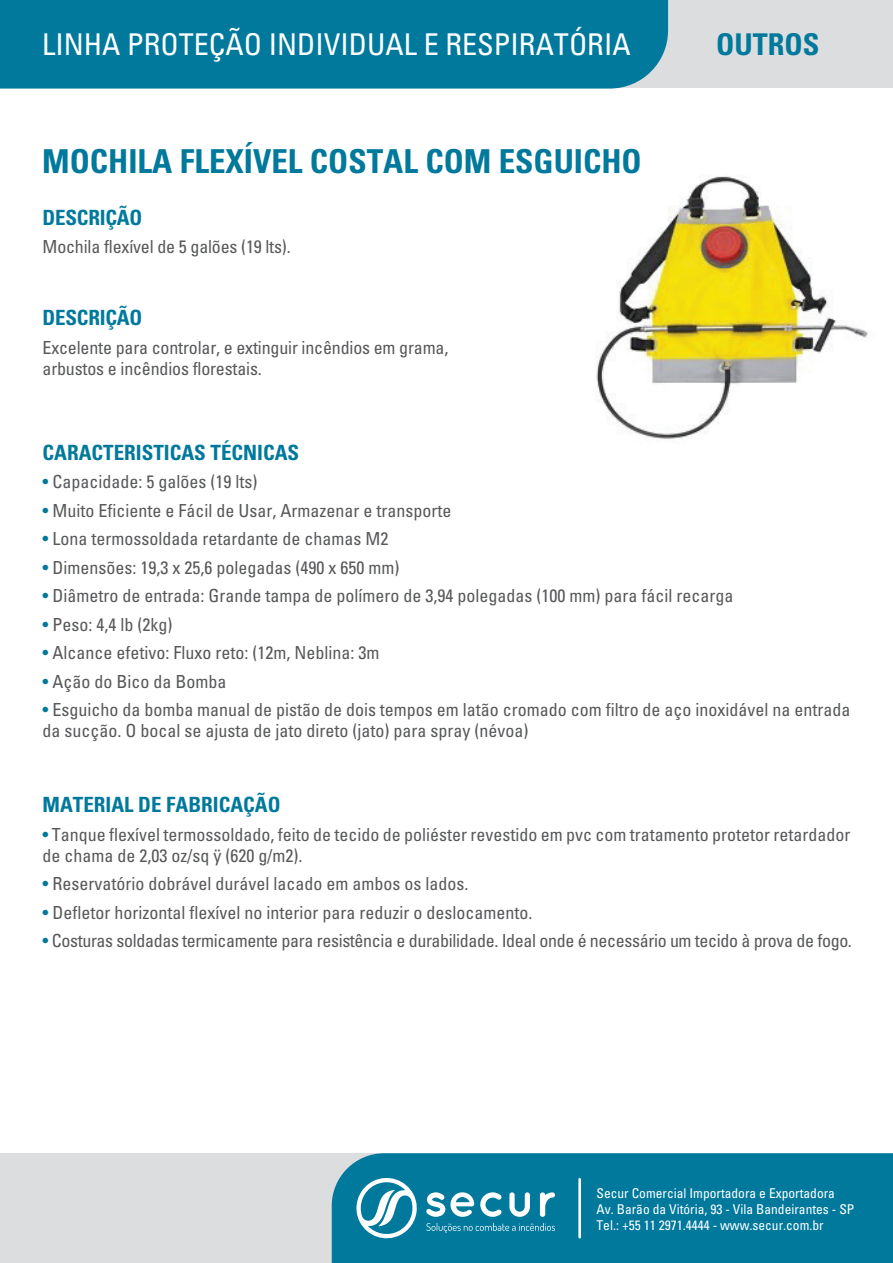
<style>
.page{position:relative;width:893px;height:1263px;background:#fff}
.page>*{position:absolute;margin:0;border:0;box-sizing:border-box;transform-origin:0 0}
.t1{font:700 condensed 33px "Univers";color:#00799c}
.t2{font:condensed 30px "Univers";color:#fff}
.t3{font:700 condensed 30px "Univers";color:#00799c}
.t4{font:700 condensed 21px "Univers";color:#00799c}
.t5{font:condensed 18px/21px "Univers";color:#57585a}
.t6{font:condensed 18px "Univers";letter-spacing:-.02em;color:#57585a}
.t7{font:condensed 13.5px/16.2px "Univers";color:#fff}
.s1{color:#00799c}
</style>
<div class="page">
<div style="left:0;top:1153px;width:893px;height:110px;background:#dcdddf"></div>
<div style="left:332px;top:1153px;width:561px;height:110px;background:#00799c"></div>
<svg style="left:354px;top:1174px;width:63px;height:68px;background:#4ea2ba"></svg>
<svg style="left:426px;top:1192px;width:129px;height:25px;background:#67afc4"></svg>
<svg style="left:426px;top:1223px;width:129px;height:10px"></svg>
<hr style="left:578px;top:1179px;width:3px;height:58px;background:#fff">
<div style="left:300px;top:0;width:593px;height:88px;background:#dcdddf"></div>
<div style="left:0;top:0;width:668px;height:89px;background:#00799c"></div>
<img style="left:596px;top:176px;width:272px;height:264px">
<h2 class="t2" style="left:42px;top:26px;width:590px">LINHA PROTEÇÃO INDIVIDUAL E RESPIRATÓRIA</h2>
<h2 class="t3" style="left:716px;top:26px;width:105px">OUTROS</h2>
<h1 class="t1" style="left:42px;top:141px;width:601px">MOCHILA FLEXÍVEL COSTAL COM ESGUICHO</h1>
<p class="t4" style="left:43px;top:204px;width:101px">DESCRIÇÃO</p>
<p class="t5" style="left:43px;top:236px;width:250px">Mochila flexível de 5 galões (19 lts).</p>
<p class="t4" style="left:43px;top:305px;width:101px">DESCRIÇÃO</p>
<p class="t5" style="left:43px;top:336px;width:407px">Excelente para controlar, e extinguir incêndios em grama, arbustos e incêndios florestais.</p>
<p class="t4" style="left:43px;top:439px;width:258px">CARACTERISTICAS TÉCNICAS</p>
<p class="t5" style="left:43px;top:471px;width:216px"><span class="s1">•</span> Capacidade: 5 galões (19 lts)</p>
<p class="t5" style="left:43px;top:499px;width:410px"><span class="s1">•</span> Muito Eficiente e Fácil de Usar, Armazenar e transporte</p>
<p class="t5" style="left:43px;top:528px;width:347px"><span class="s1">•</span> Lona termossoldada retardante de chamas M2</p>
<p class="t5" style="left:43px;top:556px;width:358px"><span class="s1">•</span> Dimensões: 19,3 x 25,6 polegadas (490 x 650 mm)</p>
<p class="t5" style="left:43px;top:585px;width:692px"><span class="s1">•</span> Diâmetro de entrada: Grande tampa de polímero de 3,94 polegadas (100 mm) para fácil recarga</p>
<p class="t5" style="left:43px;top:613px;width:131px"><span class="s1">•</span> Peso: 4,4 lb (2kg)</p>
<p class="t5" style="left:43px;top:642px;width:338px"><span class="s1">•</span> Alcance efetivo: Fluxo reto: (12m, Neblina: 3m</p>
<p class="t5" style="left:43px;top:670px;width:185px"><span class="s1">•</span> Ação do Bico da Bomba</p>
<p class="t5" style="left:43px;top:699px;width:809px"><span class="s1">•</span> Esguicho da bomba manual de pistão de dois tempos em latão cromado com filtro de aço inoxidável na entrada da sucção. O bocal se ajusta de jato direto (jato) para spray (névoa)</p>
<p class="t4" style="left:43px;top:792px;width:239px">MATERIAL DE FABRICAÇÃO</p>
<p class="t5" style="left:43px;top:823px;width:809px"><span class="s1">•</span> Tanque flexível termossoldado, feito de tecido de poliéster revestido em pvc com tratamento protetor retardador de chama de 2,03 oz/sq ÿ (620 g/m2).</p>
<p class="t5" style="left:43px;top:873px;width:427px"><span class="s1">•</span> Reservatório dobrável durável lacado em ambos os lados.</p>
<p class="t5" style="left:43px;top:901px;width:491px"><span class="s1">•</span> Defletor horizontal flexível no interior para reduzir o deslocamento.</p>
<p class="t6" style="left:43px;top:929px;width:811px"><span class="s1">•</span> Costuras soldadas termicamente para resistência e durabilidade. Ideal onde é necessário um tecido à prova de fogo.</p>
<p class="t7" style="left:596px;top:1184px;width:259px">Secur Comercial Importadora e Exportadora<br>Av. Barão da Vitória, 93 - Vila Bandeirantes - SP<br>Tel.: +55 11 2971.4444 - www.secur.com.br</p>
</div>
